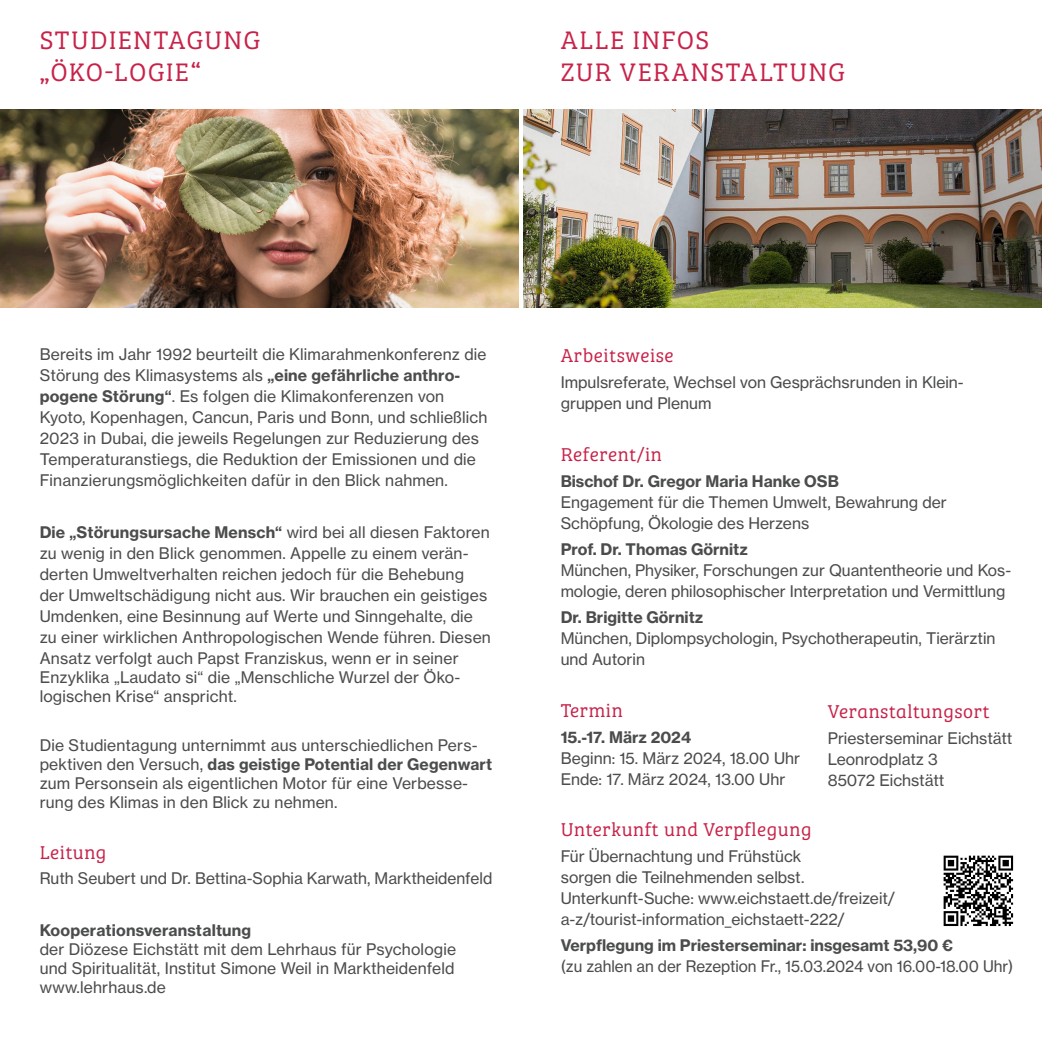
<style>
.page{position:relative;width:1042px;height:1042px;background:#fff}
.page>*{position:absolute;margin:0;border:0;box-sizing:border-box;transform-origin:0 0}
.t1{font:300 26.25px/31.5px "Bree Serif";letter-spacing:.05em;color:#c82249}
.t2{font:300 19.25px "Bree Serif";letter-spacing:.03em;color:#c82249}
.t3{font:15.75px/21px "N Haas Grotesk TX Pro 55 Rg";letter-spacing:.01em;color:#4b4c4d}
.s1{font-family:"N Haas Grotesk TX Pro 75 Bd"}
</style>
<div class="page">
<img style="left:523px;top:109px;width:519px;height:199px">
<img style="left:0;top:109px;width:518px;height:199px">
<img style="left:943px;top:855px;width:71px;height:71px">
<p class="t1" style="left:40px;top:23px;width:222px">STUDIENTAGUNG „ÖKO-LOGIE“</p>
<p class="t1" style="left:561px;top:23px;width:286px">ALLE INFOS<br>ZUR VERANSTALTUNG</p>
<p class="t3" style="left:40px;top:343px;width:449px">Bereits im Jahr 1992 beurteilt die Klimarahmenkonferenz die Störung des Klimasystems als <span class="s1">„eine gefährliche anthro&shy;pogene Störung“</span>. Es folgen die Klimakonferenzen von Kyoto, Kopenhagen, Cancun, Paris und Bonn, und schließlich 2023 in Dubai, die jeweils Regelungen zur Reduzierung des Temperaturanstiegs, die Reduktion der Emissionen und die Finanzierungsmöglichkeiten dafür in den Blick nahmen.</p>
<p class="t3" style="left:40px;top:521px;width:453px"><span class="s1">Die „Störungsursache Mensch“</span> wird bei all diesen Faktoren zu wenig in den Blick genommen. Appelle zu einem verän&shy;derten Umweltverhalten reichen jedoch für die Behebung der Umweltschädigung nicht aus. Wir brauchen ein geistiges Umdenken, eine Besinnung auf Werte und Sinngehalte, die zu einer wirklichen Anthropologischen Wende führen. Diesen Ansatz verfolgt auch Papst Franziskus, wenn er in seiner</p>
<p class="t3" style="left:40px;top:667px;width:422px;line-height:19.2px">Enzyklika „Laudato si“ die „Menschliche Wurzel der Öko&shy;logischen Krise“ anspricht.</p>
<p class="t3" style="left:40px;top:735px;width:454px;line-height:19.2px">Die Studientagung unternimmt aus unterschiedlichen Pers&shy;pektiven den Versuch, <span class="s1">das geistige Potential der Gegenwart </span>zum Personsein als eigentlichen Motor für eine Verbesse&shy;rung des Klimas in den Blick zu nehmen.</p>
<p class="t2" style="left:40px;top:838px;width:68px">Leitung</p>
<p class="t3" style="left:40px;top:868px;width:454px">Ruth Seubert und Dr. Bettina-Sophia Karwath, Marktheidenfeld</p>
<p class="t3" style="left:40px;top:920px;width:418px;line-height:19.2px"><span class="s1">Kooperationsveranstaltung<br></span>der Diözese Eichstätt mit dem Lehrhaus für Psychologie und Spiritualität, Institut Simone Weil in Marktheidenfeld www.lehrhaus.de</p>
<p class="t2" style="left:561px;top:341px;width:114px">Arbeitsweise</p>
<p class="t3" style="left:561px;top:371px;width:405px">Impulsreferate, Wechsel von Gesprächsrunden in Klein&shy;gruppen und Plenum</p>
<p class="t2" style="left:561px;top:440px;width:103px">Referent/in</p>
<p class="t3" style="left:561px;top:470px;width:388px"><span class="s1">Bischof Dr. Gregor Maria Hanke OSB<br></span>Engagement für die Themen Umwelt, Bewahrung der<br>Schöpfung, Ökologie des Herzens</p>
<p class="t3" style="left:561px;top:538px;width:452px"><span class="s1">Prof. Dr. Thomas Görnitz<br></span>München, Physiker, Forschungen zur Quantentheorie und Kos&shy;mologie, deren philosophischer Interpretation und Vermittlung</p>
<p class="t3" style="left:561px;top:606px;width:436px"><span class="s1">Dr. Brigitte Görnitz<br></span>München, Diplompsychologin, Psychotherapeutin, Tierärztin und Autorin</p>
<p class="t2" style="left:561px;top:696px;width:64px">Termin</p>
<p class="t3" style="left:561px;top:726px;width:241px"><span class="s1">15.-17. März 2024<br></span>Beginn: 15. März 2024, 18.00 Uhr<br>Ende: 17. März 2024, 13.00 Uhr</p>
<p class="t2" style="left:561px;top:816px;width:253px">Unterkunft und Verpflegung</p>
<p class="t3" style="left:561px;top:846px;width:336px">Für Übernachtung und Frühstück<br>sorgen die Teilnehmenden selbst.<br>Unterkunft-Suche: www.eichstaett.de/freizeit/ a-z/tourist-information_eichstaett-222/</p>
<p class="t3" style="left:561px;top:935px;width:454px"><span class="s1">Verpflegung im Priesterseminar: insgesamt 53,90 €<br></span>(zu zahlen an der Rezeption Fr., 15.03.2024 von 16.00-18.00 Uhr)</p>
<p class="t2" style="left:828px;top:698px;width:163px">Veranstaltungsort</p>
<p class="t3" style="left:828px;top:728px;width:186px">Priesterseminar Eichstätt<br>Leonrodplatz 3<br>85072 Eichstätt</p>
</div>
